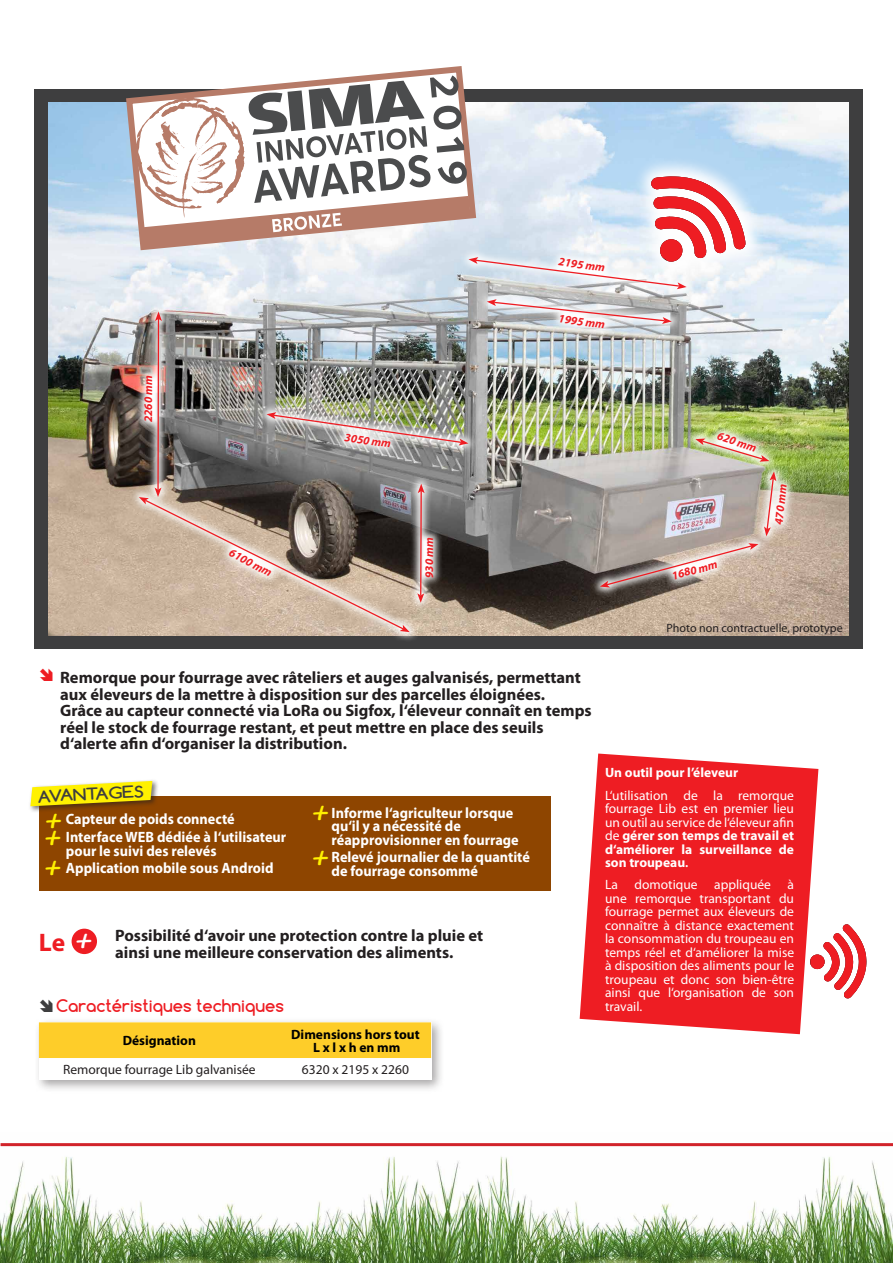
<style>
.page{position:relative;width:893px;height:1263px;background:#fff}
.page>*{position:absolute;margin:0;border:0;box-sizing:border-box;transform-origin:0 0}
.t1{font:30px "MV Boli";color:#fff101}
.t2{font:30px "MV Boli";color:#fff}
.t3{font:700 25.5px "Myriad Pro";color:#ee1d23}
._02_txt_domaine_appl{font:700 16.5px/16.5px "Myriad Pro";color:#231f20}
.t4{font:700 16.5px "Comfortaa";color:#ee1d23}
.t5{font:700 15.45px "Comfortaa";color:#3e3e3f;scale:1.24 1}
._03_txt_avantage{font:700 15px/13.5px "Myriad Pro";color:#fff;scale:.95 1}
.t6{font:13.5px/13.5px "Myriad Pro";color:#fff;text-align:justify}
._04_txt_tableau_info{font:13.5px "Myriad Pro";color:#231f20}
._04_txt_tableau_gras{font:700 13.5px/13.5px "Myriad Pro";color:#000;text-align:center}
.t7{font:700 13.5px "Myriad Pro";color:#fff}
.t8{font:12px "Myriad Pro";color:#231f20}
._04_txt_legende{font:italic 700 11.7px "Myriad Pro";color:#ee1d23}
.s1{color:#3e3e3f}
.s2{font-weight:700}
.s3{font-weight:600}
</style>
<div class="page">
<img style="left:1px;top:1146px;width:892px;height:117px">
<hr style="left:1px;top:1143px;width:892px;height:3px;background:#d1232a">
<div style="left:34px;top:89px;width:828px;height:560px;background:#3e3e3f"></div>
<div style="left:34px;top:1017px;width:411px;height:77px;background:#231f20;opacity:.4"></div>
<div style="left:39px;top:1022px;width:392px;height:58px;background:#fff"></div>
<div style="left:39px;top:1022px;width:392px;height:36px;background:#fecd29"></div>
<img style="left:49px;top:102px;width:799px;height:534px">
<svg style="left:129px;top:487px;width:290px;height:153px"></svg>
<svg style="left:791px;top:462px;width:5px;height:84px"></svg>
<div style="left:39px;top:796px;width:511px;height:95px;background:#8e4500"></div>
<div style="left:28px;top:778px;width:131px;height:34px;background:#231f20;opacity:.6"></div>
<svg style="left:30px;top:781px;width:122px;height:25px;background:#ecdb23"></svg>
<svg style="left:580px;top:753px;width:238px;height:281px;background:#ef363c"></svg>
<svg style="left:810px;top:924px;width:57px;height:75px"></svg>
<div style="left:72px;top:929px;width:25px;height:25px;background:#ee1d23;border-radius:50%"></div>
<svg style="left:123px;top:66px;width:340px;height:188px"></svg>
<img style="left:134px;top:75px;width:657px;height:557px">
<p class="_04_txt_legende" style="left:560px;top:254px;width:48px;rotate:8deg">2195 mm</p>
<p class="_04_txt_legende" style="left:141px;top:422px;width:48px;rotate:-90deg">2260 mm</p>
<p class="_04_txt_legende" style="left:234px;top:544px;width:48px;rotate:28deg">6100 mm</p>
<p class="_04_txt_legende" style="left:346px;top:430px;width:48px;rotate:8deg">3050 mm</p>
<p class="_04_txt_legende" style="left:422px;top:578px;width:42px;rotate:-90deg">930 mm</p>
<p class="_04_txt_legende" style="left:560px;top:310px;width:48px;rotate:8deg">1995 mm</p>
<p class="_02_txt_domaine_appl" style="left:60px;top:669px;width:522px">Remorque pour fourrage avec râteliers et auges galvanisés, permettant aux éleveurs de la mettre à disposition sur des parcelles éloignées.</p>
<p class="_02_txt_domaine_appl" style="left:60px;top:702px;width:533px">Grâce au capteur connecté via LoRa ou Sigfox, l‘éleveur connaît en temps réel le stock de fourrage restant, et peut mettre en place des seuils d‘alerte afin d‘organiser la distribution.</p>
<p class="_04_txt_legende" style="left:720px;top:428px;width:42px;rotate:18deg">620 mm</p>
<p class="_04_txt_legende" style="left:670px;top:568px;width:48px;rotate:-15deg">1680 mm</p>
<p class="_04_txt_legende" style="left:771px;top:524px;width:42px;rotate:-84deg">470 mm</p>
<p class="t8" style="left:666px;top:620px;width:178px">Photo non contractuelle, prototype</p>
<p class="t5" style="left:37px;top:787px;width:87px;rotate:-3deg">AVANTAGES</p>
<p class="t1" style="left:44px;top:801px;width:18px">+</p>
<p class="t1" style="left:44px;top:818px;width:18px">+</p>
<p class="t1" style="left:44px;top:848px;width:18px">+</p>
<p class="_03_txt_avantage" style="left:66px;top:812px;width:179px">Capteur de poids connecté</p>
<p class="_03_txt_avantage" style="left:66px;top:830px;width:233px">Interface WEB dédiée à l‘utilisateur pour le suivi des relevés</p>
<p class="_03_txt_avantage" style="left:66px;top:861px;width:220px">Application mobile sous Android</p>
<p class="t1" style="left:311px;top:793px;width:18px">+</p>
<p class="t1" style="left:311px;top:838px;width:18px">+</p>
<p class="_03_txt_avantage" style="left:332px;top:805px;width:198px">Informe l‘agriculteur lorsque qu‘il y a nécessité de réapprovisionner en fourrage</p>
<p class="_03_txt_avantage" style="left:332px;top:850px;width:210px">Relevé journalier de la quantité de fourrage consommé</p>
<p class="t3" style="left:39px;top:926px;width:28px">Le</p>
<p class="t2" style="left:74px;top:921px;width:18px">+</p>
<p class="_02_txt_domaine_appl" style="left:115px;top:927px;width:370px">Possibilité d‘avoir une protection contre la pluie et ainsi une meilleure conservation des aliments.</p>
<p class="t4" style="left:39px;top:995px;width:246px"><span class="s1">➔</span>Caractéristiques techniques</p>
<p class="_04_txt_tableau_gras" style="left:123px;top:1033px;width:75px">Désignation</p>
<p class="_04_txt_tableau_gras" style="left:291px;top:1027px;width:130px">Dimensions hors tout<br>L x l x h en mm</p>
<p class="_04_txt_tableau_info" style="left:63px;top:1061px;width:194px">Remorque fourrage Lib galvanisée</p>
<p class="_04_txt_tableau_info" style="left:302px;top:1061px;width:109px">6320 x 2195 x 2260</p>
<p class="t7" style="left:605px;top:764px;width:135px">Un outil pour l’éleveur</p>
<p class="t6" style="left:605px;top:788px;width:190px">L‘utilisation de la remorque fourrage Lib est en premier lieu un outil au service de l‘éleveur afin de <span class="s2">gérer son temps de travail et d‘améliorer la surveillance de son troupeau</span><span class="s3">.</span></p>
<p class="t6" style="left:605px;top:878px;width:191px">La domotique appliquée à une remorque transportant du fourrage permet aux éleveurs de connaître à distance exactement la consommation du troupeau en temps réel et d‘améliorer la mise à disposition des aliments pour le troupeau et donc son bien-être ainsi que l‘organisation de son travail.</p>
</div>
